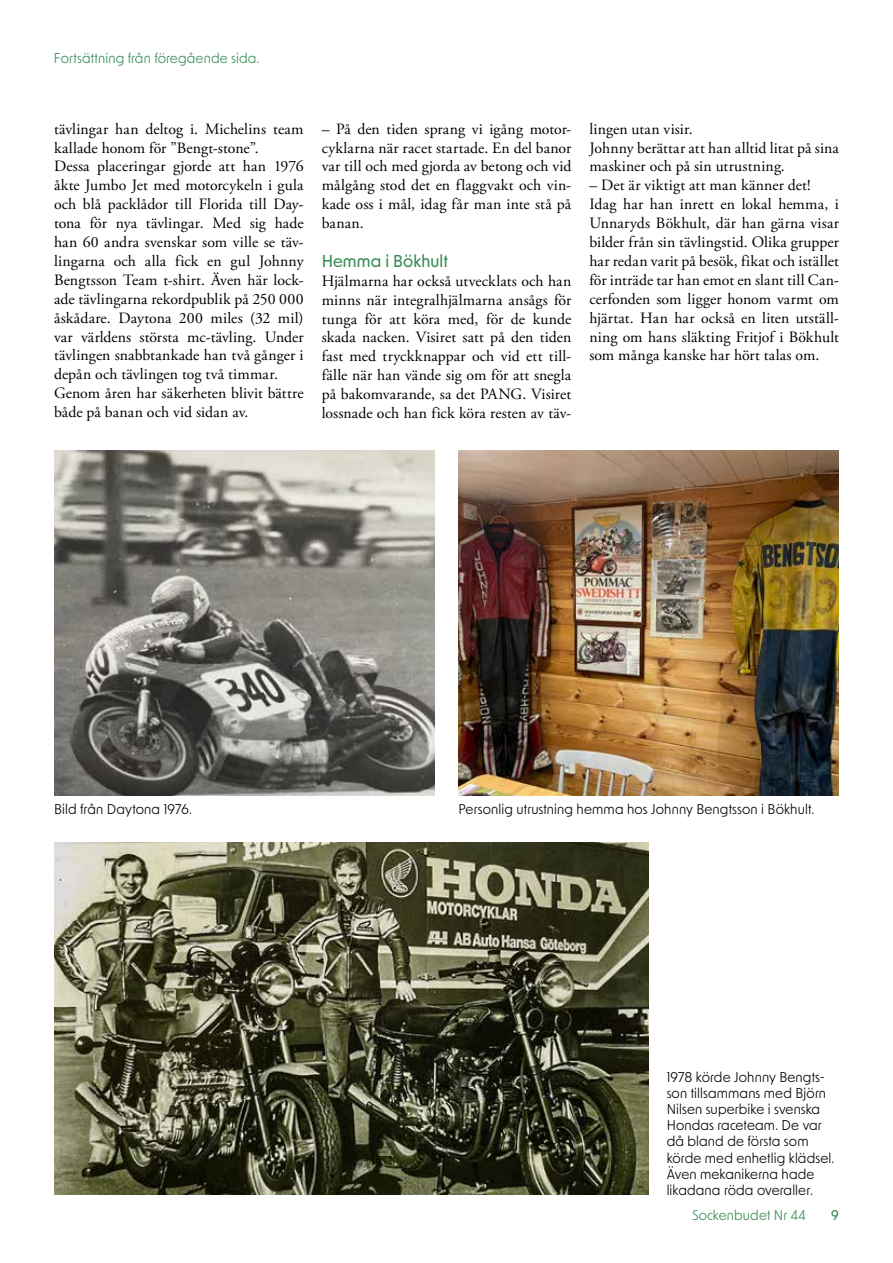
<style>
.page{position:relative;width:893px;height:1263px;background:#fff}
.page>*{position:absolute;margin:0;border:0;box-sizing:border-box;transform-origin:0 0}
.t1{font:500 16.5px "New Order";letter-spacing:.005em;color:#388c57}
.t2{font:15.75px/18.9px "Adobe Garamond Pro";letter-spacing:.01em;color:#000}
.t3{font:13.5px/16.2px "New Order";letter-spacing:.01em;color:#000}
.t4{font:13.5px "New Order";letter-spacing:.01em;color:#388c57}
.t5{font:500 13.5px "New Order";color:#388c57}
</style>
<div class="page">
<img style="left:458px;top:451px;width:381px;height:345px">
<img style="left:54px;top:451px;width:381px;height:345px">
<img style="left:54px;top:843px;width:595px;height:352px">
<p class="t4" style="left:54px;top:49px;width:207px">Fortsättning från föregående sida.</p>
<p class="t2" style="left:54px;top:120px;width:251px">tävlingar han deltog i. Michelins team kallade honom för ”Bengt-stone”.<br>Dessa placeringar gjorde att han 1976 åkte Jumbo Jet med motorcykeln i gula och blå packlådor till Florida till Day&shy;tona för nya tävlingar. Med sig hade han 60 andra svenskar som ville se täv&shy;lingarna och alla fick en gul Johnny Bengtsson Team t-shirt. Även här lock&shy;ade tävlingarna rekordpublik på 250 000 åskådare. Daytona 200 miles (32 mil) var världens största mc-tävling. Under tävlingen snabbtankade han två gånger i depån och tävlingen tog två timmar.<br>Genom åren har säkerheten blivit bättre både på banan och vid sidan av.</p>
<p class="t2" style="left:322px;top:120px;width:251px;text-align:justify">– På den tiden sprang vi igång motor&shy;cyklarna när racet startade. En del banor var till och med gjorda av betong och vid målgång stod det en flaggvakt och vin&shy;kade oss i mål, idag får man inte stå på banan.</p>
<p class="t1" style="left:322px;top:250px;width:128px">Hemma i Bökhult</p>
<p class="t2" style="left:322px;top:272px;width:251px;text-align:justify">Hjälmarna har också utvecklats och han minns när integralhjälmarna ansågs för tunga för att köra med, för de kunde skada nacken. Visiret satt på den tiden fast med tryckknappar och vid ett till&shy;fälle när han vände sig om för att snegla på bakomvarande, sa det PANG. Visiret lossnade och han fick köra resten av täv-</p>
<p class="t2" style="left:589px;top:120px;width:251px">lingen utan visir.<br>Johnny berättar att han alltid litat på sina maskiner och på sin utrustning.</p>
<p class="t2" style="left:589px;top:176px;width:251px">– Det är viktigt att man känner det!<br>Idag har han inrett en lokal hemma, i Unnaryds Bökhult, där han gärna visar bilder från sin tävlingstid. Olika grupper har redan varit på besök, fikat och istället för inträde tar han emot en slant till Can&shy;cerfonden som ligger honom varmt om hjärtat. Han har också en liten utställ&shy;ning om hans släkting Fritjof i Bökhult som många kanske har hört talas om.</p>
<p class="t3" style="left:54px;top:800px;width:139px">Bild från Daytona 1976.</p>
<p class="t3" style="left:458px;top:800px;width:357px">Personlig utrustning hemma hos Johnny Bengtsson i Bökhult.</p>
<p class="t3" style="left:667px;top:1068px;width:169px">1978 körde Johnny Bengts&shy;son tillsammans med Björn<br>Nilsen superbike i svenska<br>Hondas raceteam. De var då bland de första som körde med enhetlig klädsel.<br>Även mekanikerna hade likadana röda overaller.</p>
<p class="t4" style="left:692px;top:1206px;width:115px">Sockenbudet Nr 44</p>
<p class="t5" style="left:831px;top:1206px;width:9px">9</p>
</div>
